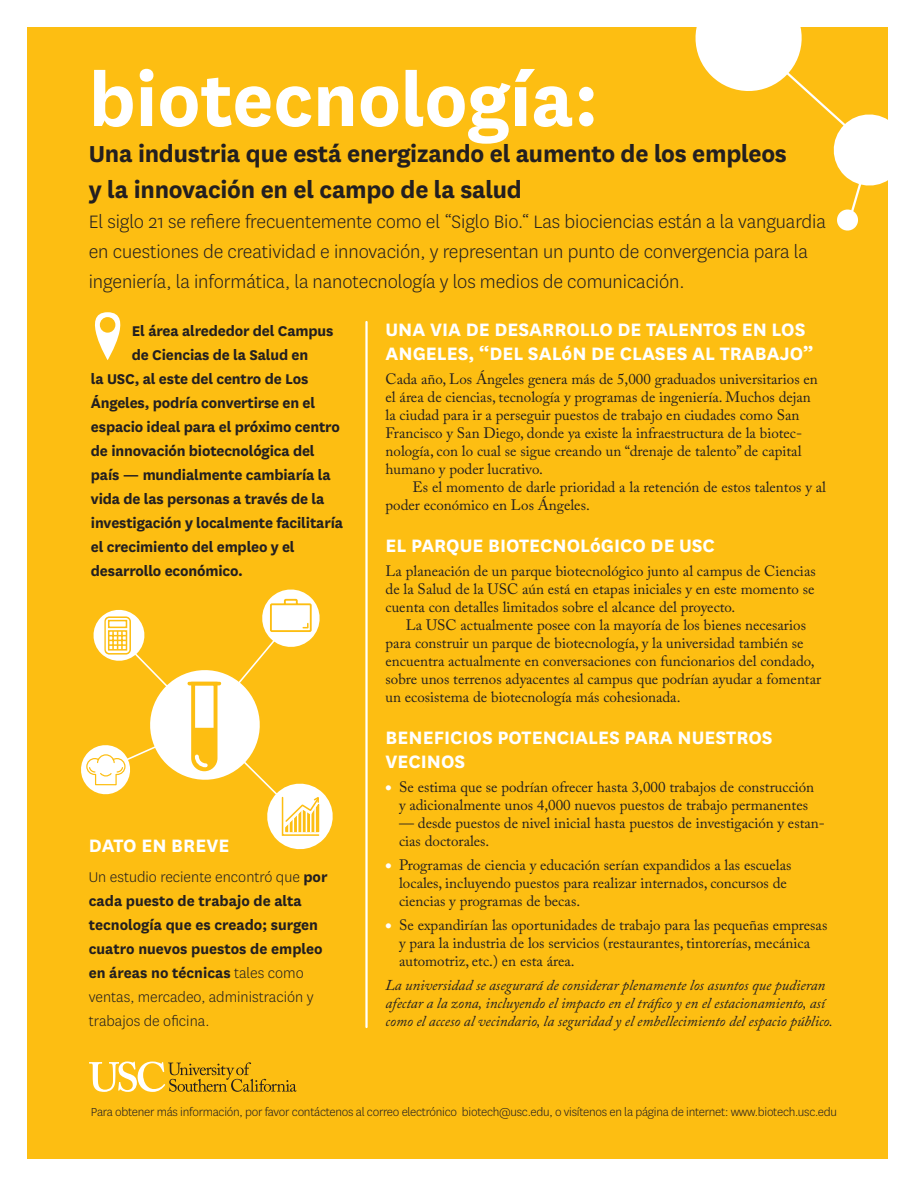
<style>
.page{position:relative;width:918px;height:1188px;background:#fff}
.page>*{position:absolute;margin:0;border:0;box-sizing:border-box;transform-origin:0 0}
.t1{font:700 84px "National";color:#fff}
.t2{font:700 27px/36px "National";letter-spacing:-.01em;color:#231f20}
.t3{font:300 21px/30px "National";letter-spacing:-.005em;color:#231f20}
.t4{font:700 21px/24px "National";color:#fff}
.t5{font:700 16.5px/24px "National";letter-spacing:-.01em;color:#231f20}
.t6{font:15px/18px "Adobe Caslon Pro";color:#231f20}
.t7{font:italic 15px/18px "Adobe Caslon Pro";color:#231f20}
.t8{font:300 13.5px "National";letter-spacing:-.02em;color:#231f20}
.s1{font-family:"National";font-weight:900;color:#fff}
.s2{font-weight:300}
</style>
<div class="page">
<div style="left:27px;top:27px;width:861px;height:1131px;background:#fdbe12"></div>
<hr style="left:365px;top:322px;width:3px;height:705px;background:#fff">
<svg style="left:695px;top:27px;width:193px;height:204px"></svg>
<svg style="left:95px;top:312px;width:26px;height:48px"></svg>
<div style="left:101px;top:318px;width:14px;height:14px;background:#fdbe12;border-radius:50%"></div>
<div style="left:100px;top:317px;width:15px;height:16px;border:2px solid #fdbe12;border-radius:50%"></div>
<svg style="left:89px;top:1062px;width:208px;height:30px"></svg>
<svg style="left:81px;top:589px;width:252px;height:261px"></svg>
<h1 class="t1" style="left:89px;top:41px;width:511px">biotecnología:</h1>
<h2 class="t2" style="left:89px;top:134px;width:700px">Una industria que está energizando el aumento de los empleos y la innovación en el campo de la salud</h2>
<p class="t3" style="left:89px;top:206px;width:739px">El siglo 21 se refiere frecuentemente como el “Siglo Bio.“ Las biociencias están a la vanguardia en cuestiones de creatividad e innovación, y representan un punto de convergencia para la ingeniería, la informática, la nanotecnología y los medios de comunicación.</p>
<p class="t5" style="left:132px;top:318px;width:203px">El área alrededor del Campus</p>
<p class="t5" style="left:132px;top:342px;width:178px">de Ciencias de la Salud en</p>
<p class="t5" style="left:91px;top:366px;width:219px">la USC, al este del centro de Los</p>
<p class="t5" style="left:91px;top:390px;width:226px">Ángeles, podría convertirse en el</p>
<p class="t5" style="left:91px;top:414px;width:250px">espacio ideal para el próximo centro</p>
<p class="t5" style="left:91px;top:438px;width:225px">de innovación biotecnológica del</p>
<p class="t5" style="left:91px;top:462px;width:241px">país — mundialmente cambiaría la</p>
<p class="t5" style="left:91px;top:486px;width:235px">vida de las personas a través de la</p>
<p class="t5" style="left:91px;top:510px;width:254px">investigación y localmente facilitaría</p>
<p class="t5" style="left:91px;top:534px;width:205px">el crecimiento del empleo y el</p>
<p class="t5" style="left:91px;top:558px;width:154px">desarrollo económico.</p>
<h3 class="t4" style="left:386px;top:316px;width:429px">UNA VIA DE DESARROLLO DE TALENTOS EN LOS<br>ANGELES, “DEL SALóN DE CLASES AL TRABAJO”</h3>
<p class="t6" style="left:386px;top:370px;width:434px">Cada año, Los Ángeles genera más de 5,000 graduados universitarios en el área de ciencias, tecnología y programas de ingeniería. Muchos dejan la ciudad para ir a perseguir puestos de trabajo en ciudades como San Francisco y San Diego, donde ya existe la infraestructura de la biotec&shy;nología, con lo cual se sigue creando un “drenaje de talento” de capital humano y poder lucrativo.</p>
<p class="t6" style="left:386px;top:478px;width:442px;text-indent:27px">Es el momento de darle prioridad a la retención de estos talentos y al poder económico en Los Ángeles.</p>
<h3 class="t4" style="left:386px;top:532px;width:331px">EL PARQUE BIOTECNOLóGICO DE USC</h3>
<p class="t6" style="left:386px;top:562px;width:432px;text-align:justify">La planeación de un parque biotecnológico junto al campus de Ciencias de la Salud de la USC aún está en etapas iniciales y en este momento se cuenta con detalles limitados sobre el alcance del proyecto.</p>
<p class="t6" style="left:386px;top:616px;width:437px;text-indent:20px">La USC actualmente posee con la mayoría de los bienes necesarios para construir un parque de biotecnología, y la universidad también se encuentra actualmente en conversaciones con funcionarios del condado, sobre unos terrenos adyacentes al campus que podrían ayudar a fomentar un ecosistema de biotecnología más cohesionada.</p>
<h3 class="t4" style="left:386px;top:724px;width:389px">BENEFICIOS POTENCIALES PARA NUESTROS<br>VECINOS</h3>
<p class="t6" style="left:386px;top:778px;width:430px;text-align:center"><span class="s1">•</span> Se estima que se podrían ofrecer hasta 3,000 trabajos de construcción y adicionalmente unos 4,000 nuevos puestos de trabajo permanentes</p>
<p class="t6" style="left:399px;top:814px;width:427px">— desde puestos de nivel inicial hasta puestos de investigación y estan&shy;cias doctorales.</p>
<p class="t6" style="left:399px;top:856px;width:394px;text-indent:-14px"><span class="s1">•</span> Programas de ciencia y educación serían expandidos a las escuelas locales, incluyendo puestos para realizar internados, concursos de ciencias y programas de becas.</p>
<p class="t6" style="left:399px;top:916px;width:430px;text-indent:-14px"><span class="s1">•</span> Se expandirían las oportunidades de trabajo para las pequeñas empresas y para la industria de los servicios (restaurantes, tintorerías, mecánica automotriz, etc.) en esta área.</p>
<p class="t7" style="left:386px;top:976px;width:449px">La universidad se asegurará de considerar plenamente los asuntos que pudieran afectar a la zona, incluyendo el impacto en el tráfico y en el estacionamiento, así como el acceso al vecindario, la seguridad y el embellecimiento del espacio público.</p>
<h3 class="t4" style="left:89px;top:832px;width:142px">DATO EN BREVE</h3>
<p class="t5" style="left:89px;top:864px;width:240px"><span class="s2">Un estudio reciente encontró que</span> por cada puesto de trabajo de alta tecnología que es creado; surgen cuatro nuevos puestos de empleo en áreas no técnicas <span class="s2">tales como ventas, mercadeo, administración y trabajos de oficina.</span></p>
<p class="t8" style="left:91px;top:1103px;width:748px">Para obtener más información, por favor contáctenos al correo electrónico biotech@usc.edu, o visítenos en la página de internet: www.biotech.usc.edu</p>
</div>
